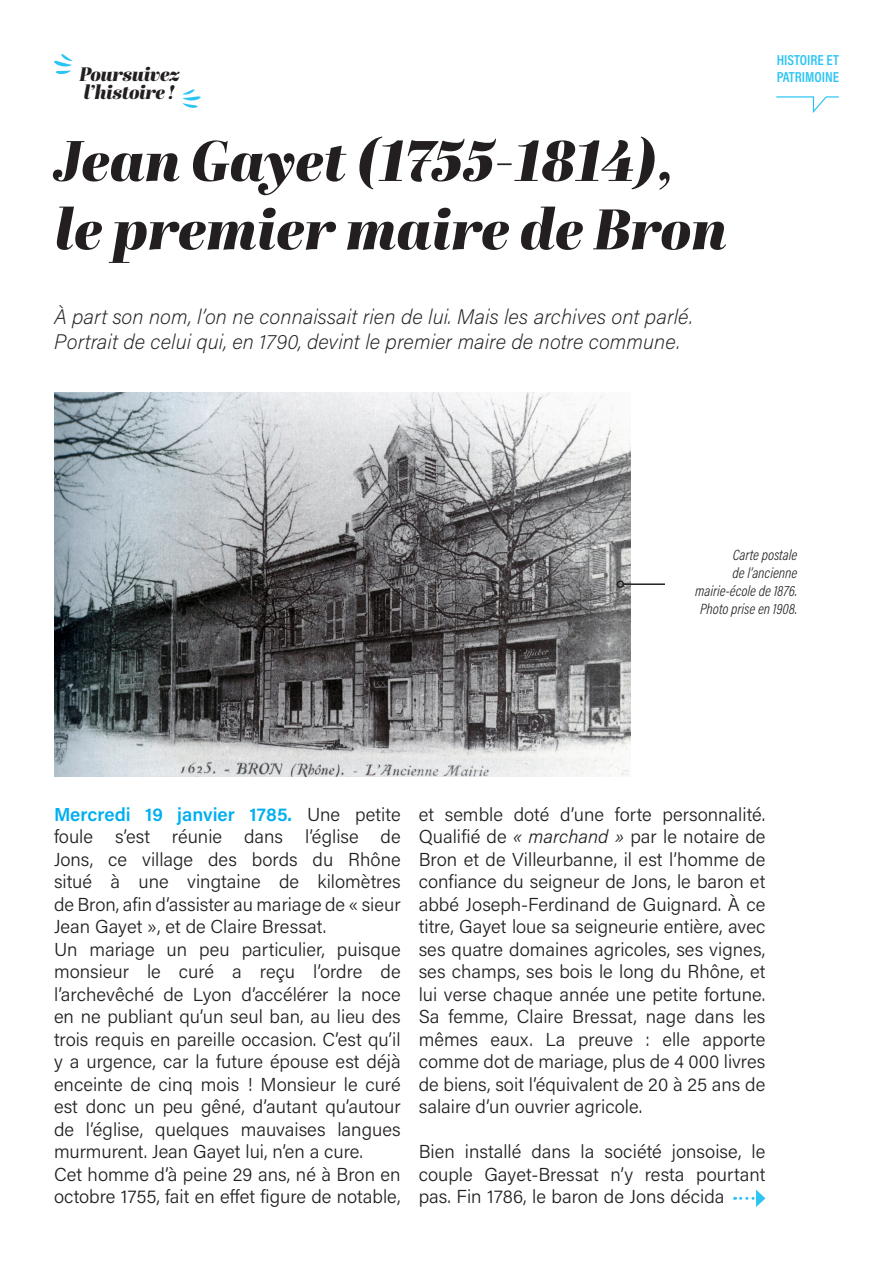
<style>
.page{position:relative;width:893px;height:1263px;background:#fff}
.page>*{position:absolute;margin:0;border:0;box-sizing:border-box;transform-origin:0 0}
.t1{font:italic 57px/68.4px "Abril Fatface";color:#231f20}
.t2{font:italic 200 21px/25.2px "Acumin Pro";color:#231f20}
.t3{font:italic 19.5px "Abril Fatface";letter-spacing:-.02em;color:#231f20}
.t4{font:300 18.75px/22.5px "Acumin Pro";color:#231f20;text-align:justify}
.t5{font:italic 300 15px/18px "Acumin Pro Cond";color:#231f20;text-align:right}
.t6{font:600 14.55px "Acumin Pro Cond";color:#2bc4f3}
.s1{font-weight:600;color:#00aeef}
.s2{font-style:italic}
</style>
<div class="page">
<img style="left:54px;top:392px;width:576px;height:385px">
<hr style="left:623px;top:583px;width:42px;height:2px;background:#231f20">
<div style="left:617px;top:580px;width:7px;height:8px;border:2px solid #231f20;border-radius:50%"></div>
<svg style="left:776px;top:96px;width:63px;height:17px"></svg>
<svg style="left:735px;top:1189px;width:30px;height:18px"></svg>
<svg style="left:54px;top:54px;width:19px;height:20px"></svg>
<svg style="left:182px;top:89px;width:19px;height:19px"></svg>
<p class="t6" style="left:777px;top:50px;width:64px">HISTOIRE ET</p>
<p class="t3" style="left:79px;top:60px;width:102px">Poursuivez</p>
<p class="t6" style="left:777px;top:68px;width:64px">PATRIMOINE</p>
<p class="t3" style="left:84px;top:78px;width:93px">l’histoire !</p>
<p class="t1" style="left:54px;top:125px;width:674px">Jean Gayet (1755-1814), le premier maire de Bron</p>
<p class="t2" style="left:54px;top:303px;width:640px">À part son nom, l’on ne connaissait rien de lui. Mais les archives ont parlé.<br>Portrait de celui qui, en 1790, devint le premier maire de notre commune.</p>
<p class="t5" style="left:695px;top:545px;width:104px">Carte postale<br>de l’ancienne mairie-école de 1876.</p>
<p class="t5" style="left:700px;top:599px;width:99px">Photo prise en 1908.</p>
<p class="t4" style="left:54px;top:802px;width:348px"><span class="s1">Mercredi 19 janvier 1785.</span> Une petite foule s’est réunie dans l’église de Jons, ce village des bords du Rhône situé à une vingtaine de kilomètres de Bron, afin d’assister au mariage de « sieur Jean Gayet », et de Claire Bressat.</p>
<p class="t4" style="left:54px;top:937px;width:348px">Un mariage un peu particulier, puisque monsieur le curé a reçu l’ordre de l’archevêché de Lyon d’accélérer la noce en ne publiant qu’un seul ban, au lieu des trois requis en pareille occasion. C’est qu’il y a urgence, car la future épouse est déjà enceinte de cinq mois ! Monsieur le curé est donc un peu gêné, d’autant qu’autour de l’église, quelques mauvaises langues murmurent. Jean Gayet lui, n’en a cure.</p>
<p class="t4" style="left:54px;top:1162px;width:348px">Cet homme d’à peine 29 ans, né à Bron en octobre 1755, fait en effet figure de notable,</p>
<p class="t4" style="left:419px;top:802px;width:348px">et semble doté d’une forte personnalité.<br>Qualifié de <span class="s2">« marchand »</span> par le notaire de Bron et de Villeurbanne, il est l’homme de confiance du seigneur de Jons, le baron et abbé Joseph-Ferdinand de Guignard. À ce titre, Gayet loue sa seigneurie entière, avec ses quatre domaines agricoles, ses vignes, ses champs, ses bois le long du Rhône, et lui verse chaque année une petite fortune.<br>Sa femme, Claire Bressat, nage dans les mêmes eaux. La preuve : elle apporte comme dot de mariage, plus de 4 000 livres de biens, soit l’équivalent de 20 à 25 ans de salaire d’un ouvrier agricole.</p>
<p class="t4" style="left:419px;top:1140px;width:348px">Bien installé dans la société jonsoise, le couple Gayet-Bressat n’y resta pourtant pas. Fin 1786, le baron de Jons décida</p>
</div>
